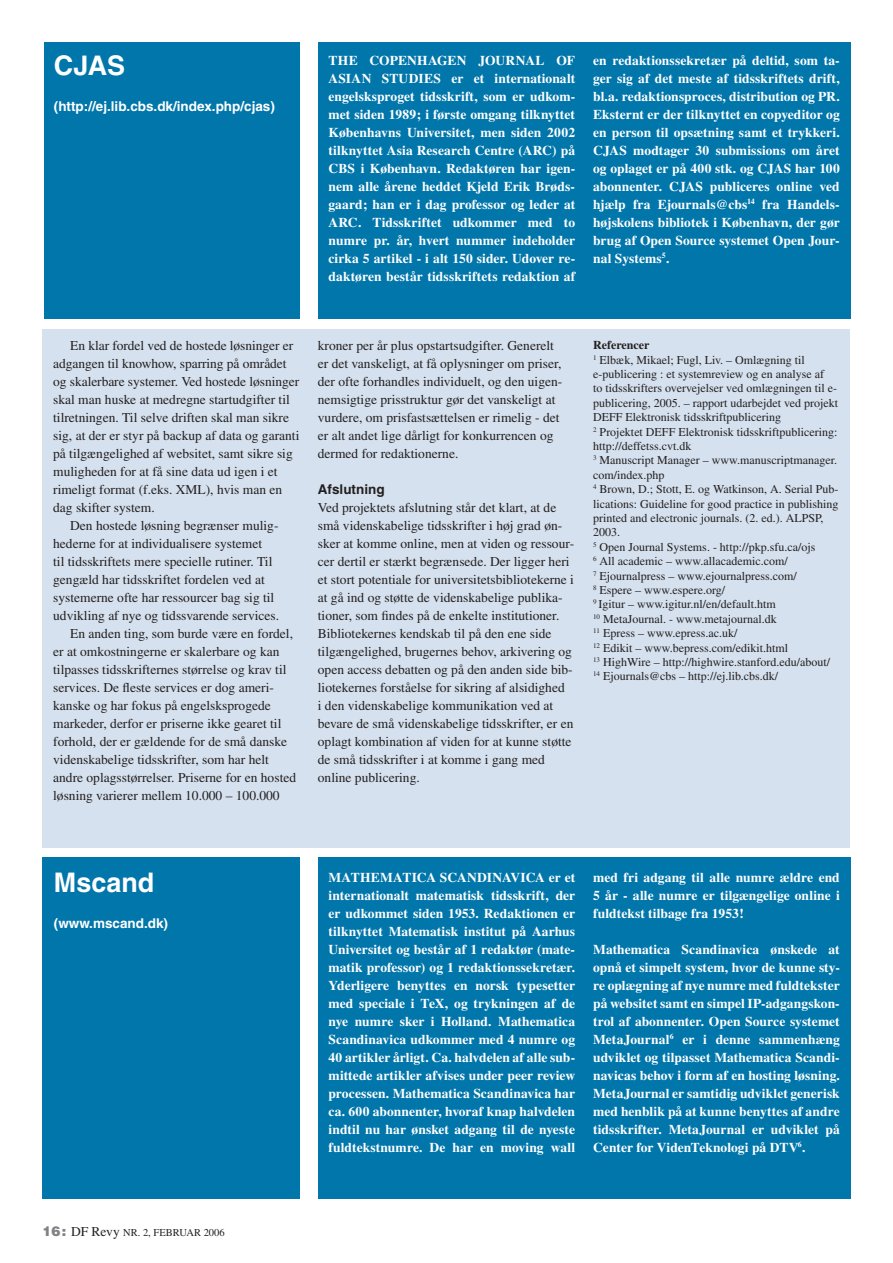
<style>
.page{position:relative;width:893px;height:1263px;background:#fff}
.page>*{position:absolute;margin:0;border:0;box-sizing:border-box;transform-origin:0 0}
.t1{font:700 27px "Helvetica";color:#fff}
.t2{font:700 13.5px/18px "Times";color:#fff;text-align:justify}
.t3{font:13.5px/18px "Times";color:#231f20}
.t4{font:700 13.5px "Helvetica";color:#fff}
.t5{font:700 13.5px "Helvetica";color:#231f20}
.t6{font:12px/14.4px "Times";color:#231f20}
.t7{font:10.5px "Times";color:#231f20}
.s1{font-weight:700}
.s2{font-family:"Helvetica";font-weight:900;font-size:13.5px;color:#808285}
.s3{font-size:13.5px}
</style>
<div class="page">
<div style="left:43px;top:329px;width:807px;height:519px;background:#d5e1ee"></div>
<div style="left:44px;top:43px;width:256px;height:276px;background:#0076ab"></div>
<div style="left:318px;top:43px;width:532px;height:276px;background:#0076ab"></div>
<div style="left:43px;top:857px;width:257px;height:342px;background:#0076ab"></div>
<div style="left:318px;top:857px;width:532px;height:342px;background:#0076ab"></div>
<h1 class="t1" style="left:54px;top:56px;width:73px">CJAS</h1>
<p class="t4" style="left:54px;top:101px;width:223px">(http://ej.lib.cbs.dk/index.php/cjas)</p>
<p class="t2" style="left:328px;top:52px;width:248px">THE COPENHAGEN JOURNAL OF ASIAN STUDIES er et internationalt engelsksproget tidsskrift, som er udkom&shy;met siden 1989; i første omgang tilknyttet Københavns Universitet, men siden 2002 tilknyttet Asia Research Centre (ARC) på CBS i København. Redaktøren har igen&shy;nem alle årene heddet Kjeld Erik Brøds&shy;gaard; han er i dag professor og leder at ARC. Tidsskriftet udkommer med to numre pr. år, hvert nummer indeholder cirka 5 artikel - i alt 150 sider. Udover re&shy;daktøren består tidsskriftets redaktion af</p>
<p class="t2" style="left:593px;top:52px;width:248px">en redaktionssekretær på deltid, som ta&shy;ger sig af det meste af tidsskriftets drift, bl.a. redaktionsproces, distribution og PR.<br>Eksternt er der tilknyttet en copyeditor og en person til opsætning samt et trykkeri.<br>CJAS modtager 30 submissions om året og oplaget er på 400 stk. og CJAS har 100 abonnenter. CJAS publiceres online ved hjælp fra Ejournals@cbs<sup>14</sup> fra Handels&shy;højskolens bibliotek i København, der gør brug af Open Source systemet Open Jour&shy;nal Systems<sup>5</sup>.</p>
<p class="t3" style="left:70px;top:338px;width:225px">En klar fordel ved de hostede løsninger er</p>
<p class="t3" style="left:53px;top:356px;width:235px">adgangen til knowhow, sparring på området</p>
<p class="t3" style="left:53px;top:374px;width:248px">og skalerbare systemer. Ved hostede løsninger</p>
<p class="t3" style="left:53px;top:392px;width:238px">skal man huske at medregne startudgifter til</p>
<p class="t3" style="left:53px;top:410px;width:237px">tilretningen. Til selve driften skal man sikre</p>
<p class="t3" style="left:53px;top:428px;width:248px">sig, at der er styr på backup af data og garanti</p>
<p class="t3" style="left:53px;top:446px;width:241px">på tilgængelighed af websitet, samt sikre sig</p>
<p class="t3" style="left:53px;top:464px;width:226px">muligheden for at få sine data ud igen i et</p>
<p class="t3" style="left:53px;top:482px;width:231px">rimeligt format (f.eks. XML), hvis man en</p>
<p class="t3" style="left:53px;top:500px;width:103px">dag skifter system.</p>
<p class="t3" style="left:70px;top:518px;width:210px">Den hostede løsning begrænser mulig-</p>
<p class="t3" style="left:53px;top:536px;width:210px">hederne for at individualisere systemet</p>
<p class="t3" style="left:53px;top:554px;width:221px">til tidsskriftets mere specielle rutiner. Til</p>
<p class="t3" style="left:53px;top:572px;width:213px">gengæld har tidsskriftet fordelen ved at</p>
<p class="t3" style="left:53px;top:590px;width:223px">systemerne ofte har ressourcer bag sig til</p>
<p class="t3" style="left:53px;top:608px;width:227px">udvikling af nye og tidssvarende services.</p>
<p class="t3" style="left:70px;top:626px;width:224px">En anden ting, som burde være en fordel,</p>
<p class="t3" style="left:53px;top:644px;width:228px">er at omkostningerne er skalerbare og kan</p>
<p class="t3" style="left:53px;top:662px;width:235px">tilpasses tidsskrifternes størrelse og krav til</p>
<p class="t3" style="left:53px;top:680px;width:222px">services. De fleste services er dog ameri-</p>
<p class="t3" style="left:53px;top:698px;width:219px">kanske og har fokus på engelsksprogede</p>
<p class="t3" style="left:53px;top:716px;width:230px">markeder, derfor er priserne ikke gearet til</p>
<p class="t3" style="left:53px;top:734px;width:235px">forhold, der er gældende for de små danske</p>
<p class="t3" style="left:53px;top:752px;width:217px">videnskabelige tidsskrifter, som har helt</p>
<p class="t3" style="left:53px;top:770px;width:244px">andre oplagsstørrelser. Priserne for en hosted</p>
<p class="t3" style="left:53px;top:788px;width:228px">løsning varierer mellem 10.000 – 100.000</p>
<p class="t3" style="left:318px;top:338px;width:246px">kroner per år plus opstartsudgifter. Generelt er det vanskeligt, at få oplysninger om priser, der ofte forhandles individuelt, og den uigen&shy;nemsigtige prisstruktur gør det vanskeligt at vurdere, om prisfastsættelsen er rimelig - det er alt andet lige dårligt for konkurrencen og dermed for redaktionerne.</p>
<p class="t5" style="left:318px;top:485px;width:68px">Afslutning</p>
<p class="t3" style="left:318px;top:500px;width:258px">Ved projektets afslutning står det klart, at de små videnskabelige tidsskrifter i høj grad øn&shy;sker at komme online, men at viden og ressour&shy;cer dertil er stærkt begrænsede. Der ligger heri et stort potentiale for universitetsbibliotekerne i at gå ind og støtte de videnskabelige publika&shy;tioner, som findes på de enkelte institutioner.<br>Bibliotekernes kendskab til på den ene side tilgængelighed, brugernes behov, arkivering og open access debatten og på den anden side bib&shy;liotekernes forståelse for sikring af alsidighed<br>i den videnskabelige kommunikation ved at bevare de små videnskabelige tidsskrifter, er en oplagt kombination af viden for at kunne støtte de små tidsskrifter i at komme i gang med online publicering.</p>
<p class="t6" style="left:593px;top:339px;width:247px"><span class="s1">Referencer<br></span><sup>1</sup> Elbæk, Mikael; Fugl, Liv. – Omlægning til e-publicering : et systemreview og en analyse af<br>to tidsskrifters overvejelser ved omlægningen til e&shy;publicering, 2005. – rapport udarbejdet ved projekt DEFF Elektronisk tidsskriftpublicering<br><sup>2</sup> Projektet DEFF Elektronisk tidsskriftpublicering: http://deffetss.cvt.dk<br><sup>3</sup> Manuscript Manager – www.manuscriptmanager. com/index.php<br><sup>4</sup> Brown, D.; Stott, E. og Watkinson, A. Serial Pub&shy;lications: Guideline for good practice in publishing printed and electronic journals. (2. ed.). ALPSP, 2003.<br><sup>5</sup> Open Journal Systems. - http://pkp.sfu.ca/ojs<br><sup>6</sup> All academic – www.allacademic.com/<br><sup>7</sup> Ejournalpress – www.ejournalpress.com/<br><sup>8</sup> Espere – www.espere.org/<br><sup>9</sup> Igitur – www.igitur.nl/en/default.htm<br><sup>10</sup> MetaJournal. - www.metajournal.dk<br><sup>11</sup> Epress – www.epress.ac.uk/<br><sup>12</sup> Edikit – www.bepress.com/edikit.html<br><sup>13</sup> HighWire – http://highwire.stanford.edu/about/ <sup>14</sup> Ejournals@cbs – http://ej.lib.cbs.dk/</p>
<h1 class="t1" style="left:54px;top:872px;width:102px">Mscand</h1>
<p class="t4" style="left:54px;top:918px;width:116px">(www.mscand.dk)</p>
<p class="t2" style="left:328px;top:869px;width:248px">MATHEMATICA SCANDINAVICA er et internationalt matematisk tidsskrift, der er udkommet siden 1953. Redaktionen er tilknyttet Matematisk institut på Aarhus Universitet og består af 1 redaktør (mate&shy;matik professor) og 1 redaktionssekretær.<br>Yderligere benyttes en norsk typesetter med speciale i TeX, og trykningen af de nye numre sker i Holland. Mathematica Scandinavica udkommer med 4 numre og 40 artikler årligt. Ca. halvdelen af alle sub&shy;mittede artikler afvises under peer review processen. Mathematica Scandinavica har ca. 600 abonnenter, hvoraf knap halvdelen indtil nu har ønsket adgang til de nyeste fuldtekstnumre. De har en moving wall</p>
<p class="t2" style="left:593px;top:869px;width:248px">med fri adgang til alle numre ældre end 5 år - alle numre er tilgængelige online i fuldtekst tilbage fra 1953!</p>
<p class="t2" style="left:593px;top:941px;width:248px">Mathematica Scandinavica ønskede at opnå et simpelt system, hvor de kunne sty&shy;re oplægning af nye numre med fuldtekster på websitet samt en simpel IP-adgangskon&shy;trol af abonnenter. Open Source systemet MetaJournal<sup>6</sup> er i denne sammenhæng udviklet og tilpasset Mathematica Scandi&shy;navicas behov i form af en hosting løsning.<br>MetaJournal er samtidig udviklet generisk med henblik på at kunne benyttes af andre tidsskrifter. MetaJournal er udviklet på Center for VidenTeknologi på DTV<sup>6</sup>.</p>
<p class="t7" style="left:43px;top:1229px;width:184px"><span class="s2">16 :</span> <span class="s3">DF Revy</span> NR. 2, FEBRUAR 2006</p>
</div>
